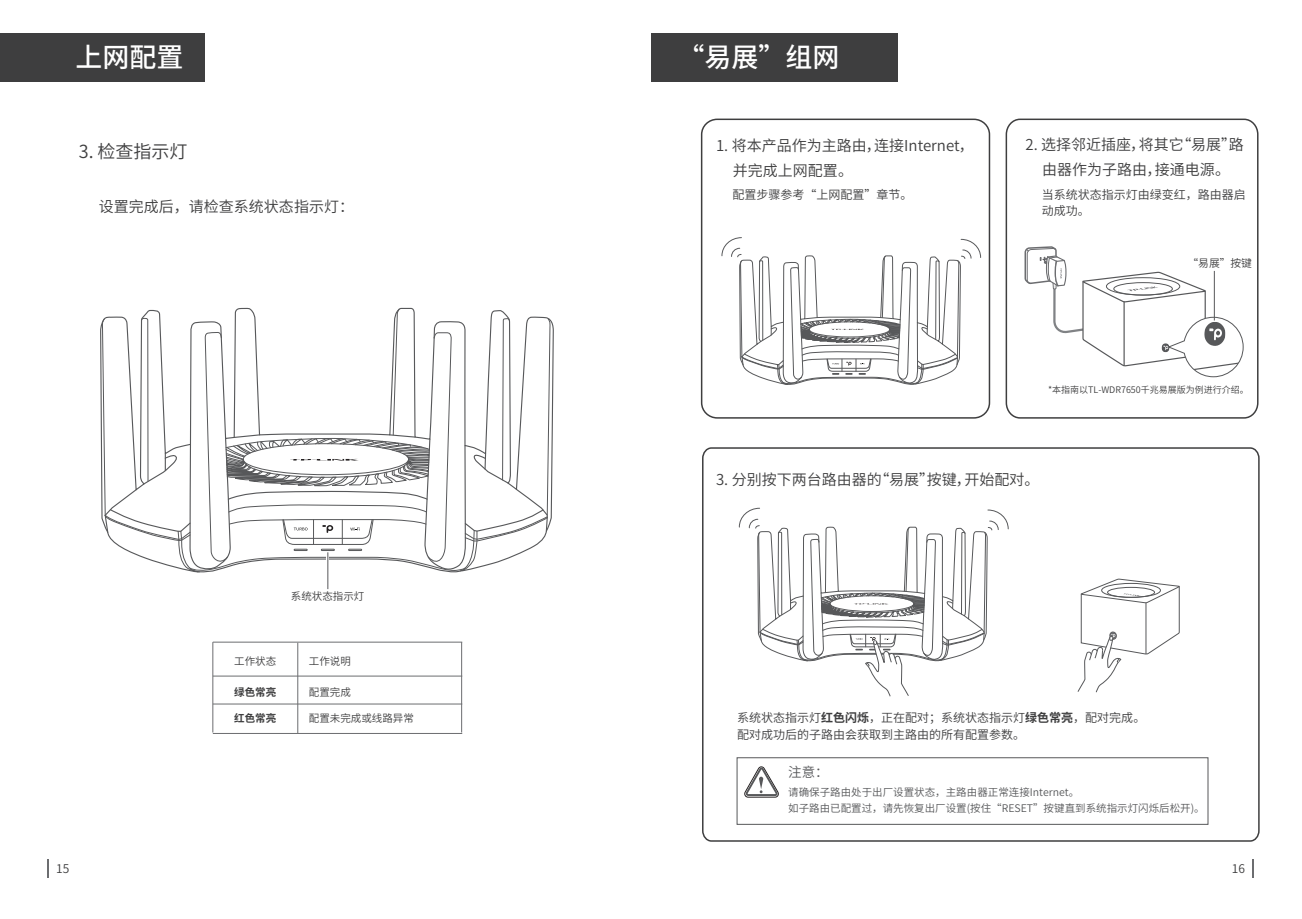
<style>
.page{position:relative;width:1302px;height:919px;background:#fff}
.page>*{position:absolute;margin:0;border:0;box-sizing:border-box;transform-origin:0 0}
.t1{font:500 27px "Source Han Sans CN";color:#fff}
.t2{font:18px "Source Han Sans CN";color:#3e3e3f}
.t3{font:15px/25.5px "Source Han Sans CN";color:#3e3e3f}
.t4{font:13.5px "Source Han Sans CN";color:#57585a}
.t5{font:12px/16.5px "Source Han Sans CN";color:#3e3e3f}
.t6{font:10.8px "Source Han Sans CN";color:#3e3e3f}
.t7{font:10.5px/16.5px "Source Han Sans CN";color:#57585a}
.t8{font:10.5px "Source Han Sans CN";color:#3e3e3f}
.t9{font:700 10.5px "Source Han Sans CN";color:#3e3e3f}
.t10{font:9px "Source Han Sans CN";color:#3e3e3f}
.s1{font-weight:700}
</style>
<div class="page">
<div style="left:0;top:33px;width:204px;height:49px;background:#3e3e3f"></div>
<div style="left:650px;top:33px;width:247px;height:49px;background:#3e3e3f"></div>
<svg style="left:47px;top:859px;width:2px;height:19px"></svg>
<svg style="left:1252px;top:859px;width:1px;height:19px"></svg>
<hr style="left:213px;top:641px;width:249px;height:1px;background:#6c6d70">
<hr style="left:213px;top:675px;width:249px;height:1px;background:#6c6d70">
<hr style="left:213px;top:703px;width:249px;height:1px;background:#6c6d70">
<hr style="left:213px;top:733px;width:249px;height:1px;background:#6c6d70">
<hr style="left:212px;top:642px;width:1px;height:90px;background:#6c6d70">
<hr style="left:461px;top:642px;width:1px;height:90px;background:#6c6d70">
<hr style="left:297px;top:642px;width:1px;height:91px;background:#6c6d70">
<svg style="left:102px;top:308px;width:448px;height:265px"></svg>
<hr style="left:327px;top:552px;width:2px;height:37px;background:#fff">
<hr style="left:327px;top:552px;width:1px;height:37px;background:#57585a">
<svg style="left:739px;top:418px;width:221px;height:1px"></svg>
<svg style="left:721px;top:237px;width:259px;height:148px"></svg>
<div style="left:700px;top:119px;width:290px;height:299px;border:2px solid #3e3e3f;border-radius:15px"></div>
<div style="left:1005px;top:119px;width:253px;height:299px;border:2px solid #3e3e3f;border-radius:14px"></div>
<svg style="left:702px;top:447px;width:558px;height:395px"></svg>
<svg style="left:1024px;top:246px;width:219px;height:131px"></svg>
<hr style="left:1213px;top:271px;width:1px;height:49px;background:#57585a">
<h1 class="t1" style="left:75px;top:41px;width:109px">上网配置</h1>
<h1 class="t1" style="left:677px;top:41px;width:163px">“易展”组网</h1>
<p class="t2" style="left:79px;top:141px;width:110px">3. 检查指示灯</p>
<p class="t3" style="left:99px;top:194px;width:257px">设置完成后，请检查系统状态指示灯：</p>
<p class="t8" style="left:291px;top:590px;width:75px">系统状态指示灯</p>
<p class="t8" style="left:234px;top:654px;width:43px">工作状态</p>
<p class="t8" style="left:309px;top:654px;width:43px">工作说明</p>
<p class="t9" style="left:234px;top:685px;width:43px">绿色常亮</p>
<p class="t8" style="left:309px;top:685px;width:43px">配置完成</p>
<p class="t9" style="left:234px;top:712px;width:43px">红色常亮</p>
<p class="t8" style="left:309px;top:712px;width:106px">配置未完成或线路异常</p>
<p class="t3" style="left:732px;top:133px;width:242px;text-indent:-17px">1. 将本产品作为主路由，连接Internet，并完成上网配置。</p>
<p class="t3" style="left:1025px;top:132px;width:220px;text-align:center">2. 选择邻近插座，将其它“易展”路由器作为子路由，接通电源。</p>
<p class="t5" style="left:732px;top:186px;width:181px">配置步骤参考“上网配置”章节。</p>
<p class="t5" style="left:1041px;top:186px;width:205px">当系统状态指示灯由绿变红，路由器启动成功。</p>
<p class="t6" style="left:1187px;top:257px;width:66px">“易展”按键</p>
<p class="t10" style="left:1047px;top:384px;width:202px">*本指南以TL-WDR7650千兆易展版为例进行介绍。</p>
<p class="t3" style="left:716px;top:467px;width:325px">3. 分别按下两台路由器的“易展”按键，开始配对。</p>
<p class="t5" style="left:737px;top:710px;width:409px">系统状态指示灯<span class="s1">红色闪烁</span>，正在配对；系统状态指示灯<span class="s1">绿色常亮</span>，配对完成。配对成功后的子路由会获取到主路由的所有配置参数。</p>
<p class="t4" style="left:788px;top:764px;width:42px">注意：</p>
<p class="t7" style="left:788px;top:783px;width:418px">请确保子路由处于出厂设置状态，主路由器正常连接Internet。<br>如子路由已配置过，请先恢复出厂设置(按住“RESET”按键直到系统指示灯闪烁后松开)。</p>
<p class="t5" style="left:56px;top:860px;width:15px">15</p>
<p class="t5" style="left:1231px;top:860px;width:15px">16</p>
</div>
